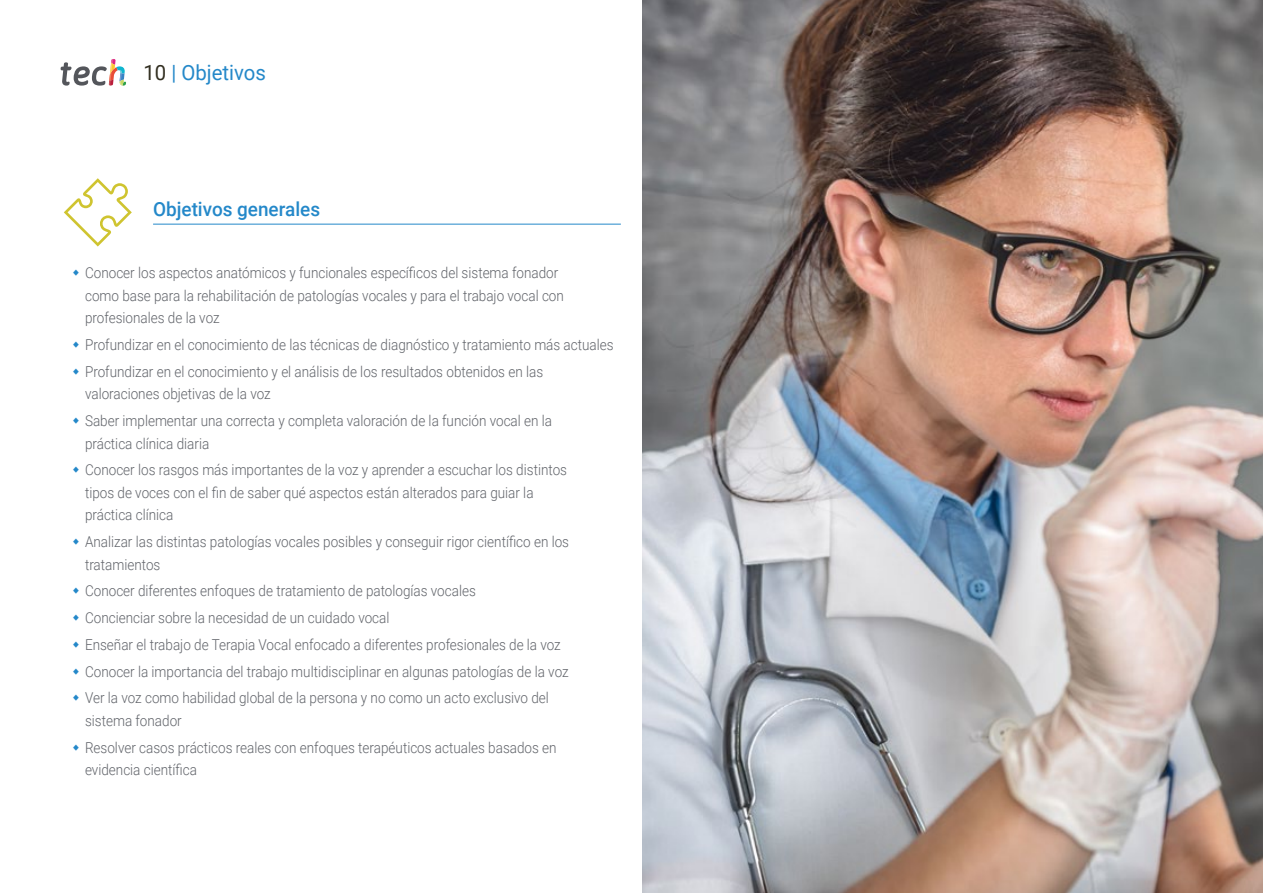
<style>
.page{position:relative;width:1263px;height:893px;background:#fff}
.page>*{position:absolute;margin:0;border:0;box-sizing:border-box;transform-origin:0 0}
.t1{font:21px "Roboto";color:#2488c9}
.t2{font:500 19.5px "Roboto";color:#2488c9}
.t3{font:300 15px/26.7px "Roboto";color:#61646a;scale:.9 1}
.s1{color:#312e20}
</style>
<div class="page">
<hr style="left:153px;top:224px;width:468px;height:1px;background:#2488c9">
<svg style="left:64px;top:178px;width:68px;height:69px"></svg>
<img style="left:642px;top:0;width:621px;height:893px">
<svg style="left:61px;top:59px;width:65px;height:27px"></svg>
<h1 class="t1" style="left:144px;top:57px;width:124px"><span class="s1">10</span> | Objetivos</h1>
<h2 class="t2" style="left:153px;top:195px;width:169px">Objetivos generales</h2>
<p class="t3" style="left:85px;top:261px;width:534px;line-height:22.5px">Conocer los aspectos anatómicos y funcionales específicos del sistema fonador como base para la rehabilitación de patologías vocales y para el trabajo vocal con profesionales de la voz</p>
<p class="t3" style="left:85px;top:331px;width:589px">Profundizar en el conocimiento de las técnicas de diagnóstico y tratamiento más actuales<br>Profundizar en el conocimiento y el análisis de los resultados obtenidos en las</p>
<p class="t3" style="left:85px;top:380px;width:520px">valoraciones objetivas de la voz<br>Saber implementar una correcta y completa valoración de la función vocal en la</p>
<p class="t3" style="left:85px;top:429px;width:537px">práctica clínica diaria<br>Conocer los rasgos más importantes de la voz y aprender a escuchar los distintos</p>
<p class="t3" style="left:85px;top:481px;width:500px;line-height:22.5px">tipos de voces con el fin de saber qué aspectos están alterados para guiar la práctica clínica</p>
<p class="t3" style="left:85px;top:530px;width:539px;line-height:22.5px">Analizar las distintas patologías vocales posibles y conseguir rigor científico en los tratamientos</p>
<p class="t3" style="left:85px;top:577px;width:539px">Conocer diferentes enfoques de tratamiento de patologías vocales<br>Concienciar sobre la necesidad de un cuidado vocal<br>Enseñar el trabajo de Terapia Vocal enfocado a diferentes profesionales de la voz Conocer la importancia del trabajo multidisciplinar en algunas patologías de la voz Ver la voz como habilidad global de la persona y no como un acto exclusivo del</p>
<p class="t3" style="left:85px;top:707px;width:525px">sistema fonador<br>Resolver casos prácticos reales con enfoques terapéuticos actuales basados en</p>
<p class="t3" style="left:85px;top:756px;width:126px">evidencia científica</p>
</div>
